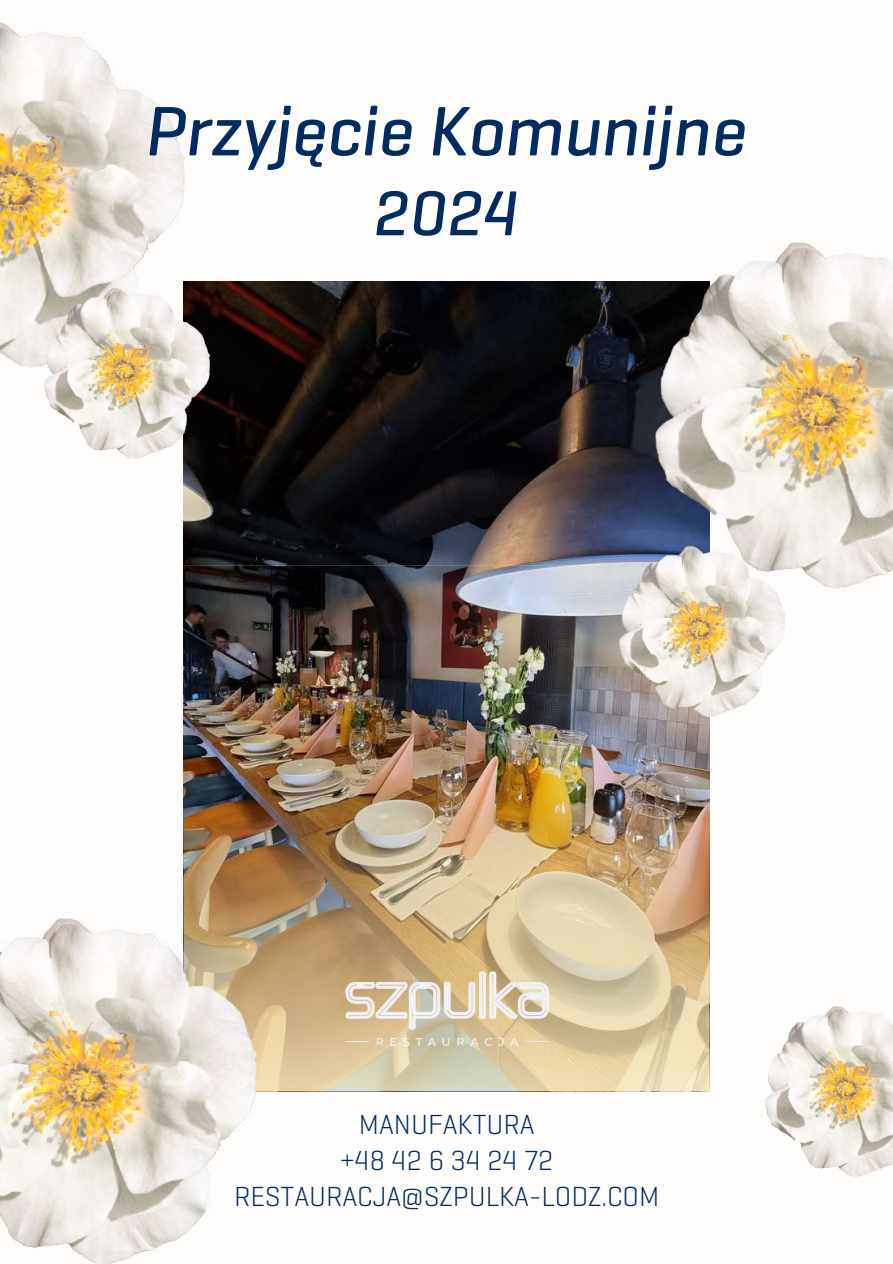
<style>
.page{position:relative;width:893px;height:1264px;background:#fff}
.page>*{position:absolute;margin:0;border:0;box-sizing:border-box;transform-origin:0 0}
.t1{font:italic 500 71.1px "Geogrotesque Cyr";color:#022b62}
.t2{font:italic 500 64.5px "Geogrotesque Cyr";color:#022b62}
.t3{font:300 28.2px/36px "Geogrotesque Cyr";color:#022b62;text-align:center}
</style>
<div class="page">
<img style="left:184px;top:282px;width:471px;height:284px">
<img style="left:184px;top:566px;width:525px;height:525px">
<img style="left:655px;top:242px;width:237px;height:346px">
<img style="left:0;top:22px;width:184px;height:345px">
<img style="left:0;top:918px;width:256px;height:345px">
<img style="left:619px;top:546px;width:165px;height:170px">
<img style="left:44px;top:288px;width:165px;height:170px">
<img style="left:765px;top:1006px;width:127px;height:169px">
<h1 class="t1" style="left:146px;top:105px;width:602px">Przyjęcie Komunijne</h1>
<h2 class="t2" style="left:374px;top:190px;width:147px">2024</h2>
<p class="t3" style="left:234px;top:1109px;width:427px">MANUFAKTURA<br>+48 42 6 34 24 72<br>RESTAURACJA@SZPULKA-LODZ.COM</p>
</div>
